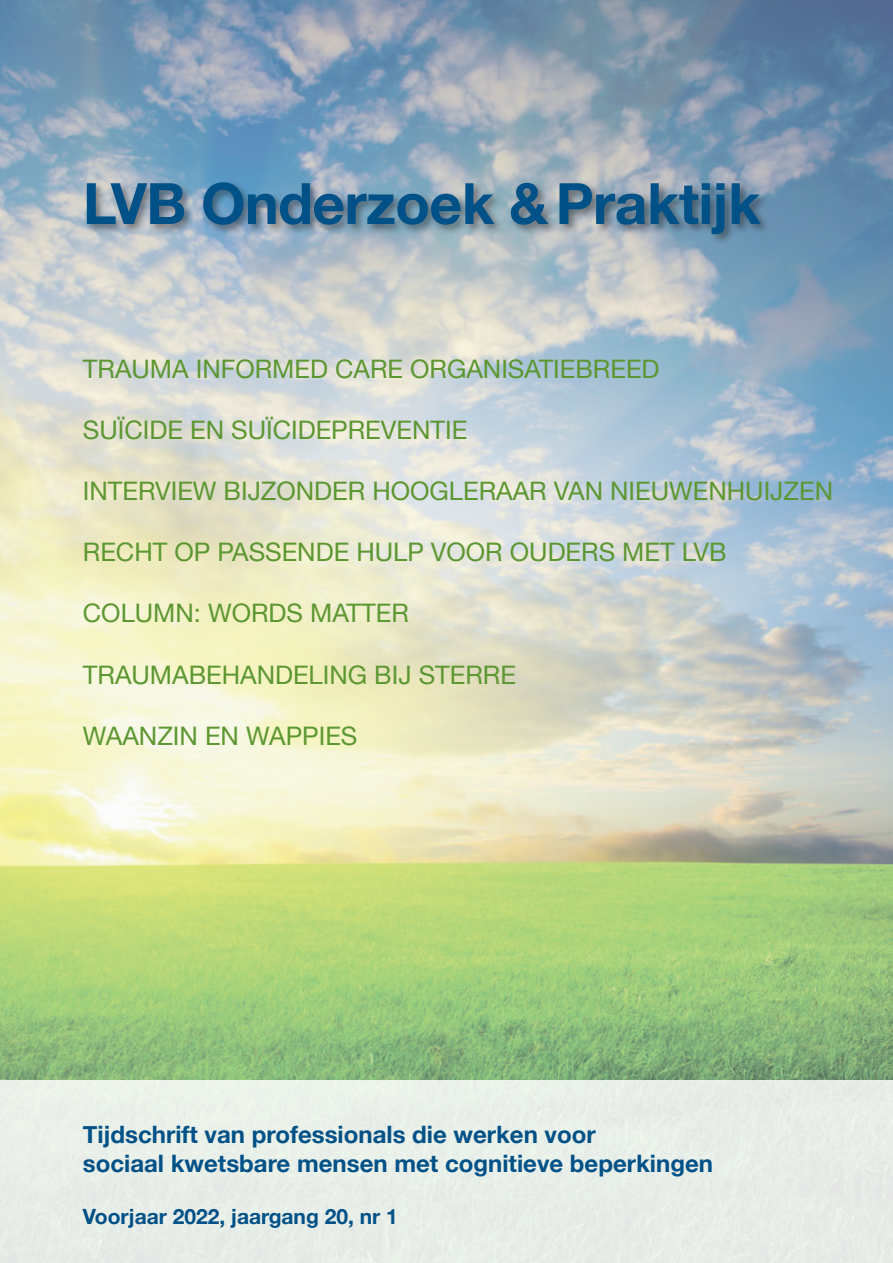
<style>
.page{position:relative;width:893px;height:1263px;background:#fff}
.page>*{position:absolute;margin:0;border:0;box-sizing:border-box;transform-origin:0 0}
.t1{font:700 57px "Helvetica Neue";letter-spacing:-.01em;color:#005187}
.t2{font:25.5px "Helvetica Neue";color:#5c9731}
.t3{font:700 24px/28.8px "Helvetica Neue";color:#005187}
.t4{font:700 21px "Helvetica Neue";color:#005187}
</style>
<div class="page">
<img style="left:0;top:0;width:893px;height:1080px">
<div style="left:0;top:1080px;width:893px;height:183px;background:#e8eee8"></div>
<div style="left:84px;top:179px;width:687px;height:66px;background:#231f20;opacity:.5"></div>
<h1 class="t1" style="left:83px;top:159px;width:679px">LVB Onderzoek &amp; Praktijk</h1>
<p class="t2" style="left:83px;top:350px;width:578px">TRAUMA INFORMED CARE ORGANISATIEBREED</p>
<p class="t2" style="left:83px;top:411px;width:386px">SUÏCIDE EN SUÏCIDEPREVENTIE</p>
<p class="t2" style="left:83px;top:473px;width:752px">INTERVIEW BIJZONDER HOOGLERAAR VAN NIEUWENHUIJZEN</p>
<p class="t2" style="left:83px;top:534px;width:645px">RECHT OP PASSENDE HULP VOOR OUDERS MET LVB</p>
<p class="t2" style="left:83px;top:595px;width:327px">COLUMN: WORDS MATTER</p>
<p class="t2" style="left:83px;top:656px;width:434px">TRAUMABEHANDELING BIJ STERRE</p>
<p class="t2" style="left:83px;top:717px;width:276px">WAANZIN EN WAPPIES</p>
<p class="t3" style="left:83px;top:1120px;width:632px">Tijdschrift van professionals die werken voor<br>sociaal kwetsbare mensen met cognitieve beperkingen</p>
<p class="t4" style="left:83px;top:1200px;width:316px">Voorjaar 2022, jaargang 20, nr 1</p>
</div>
